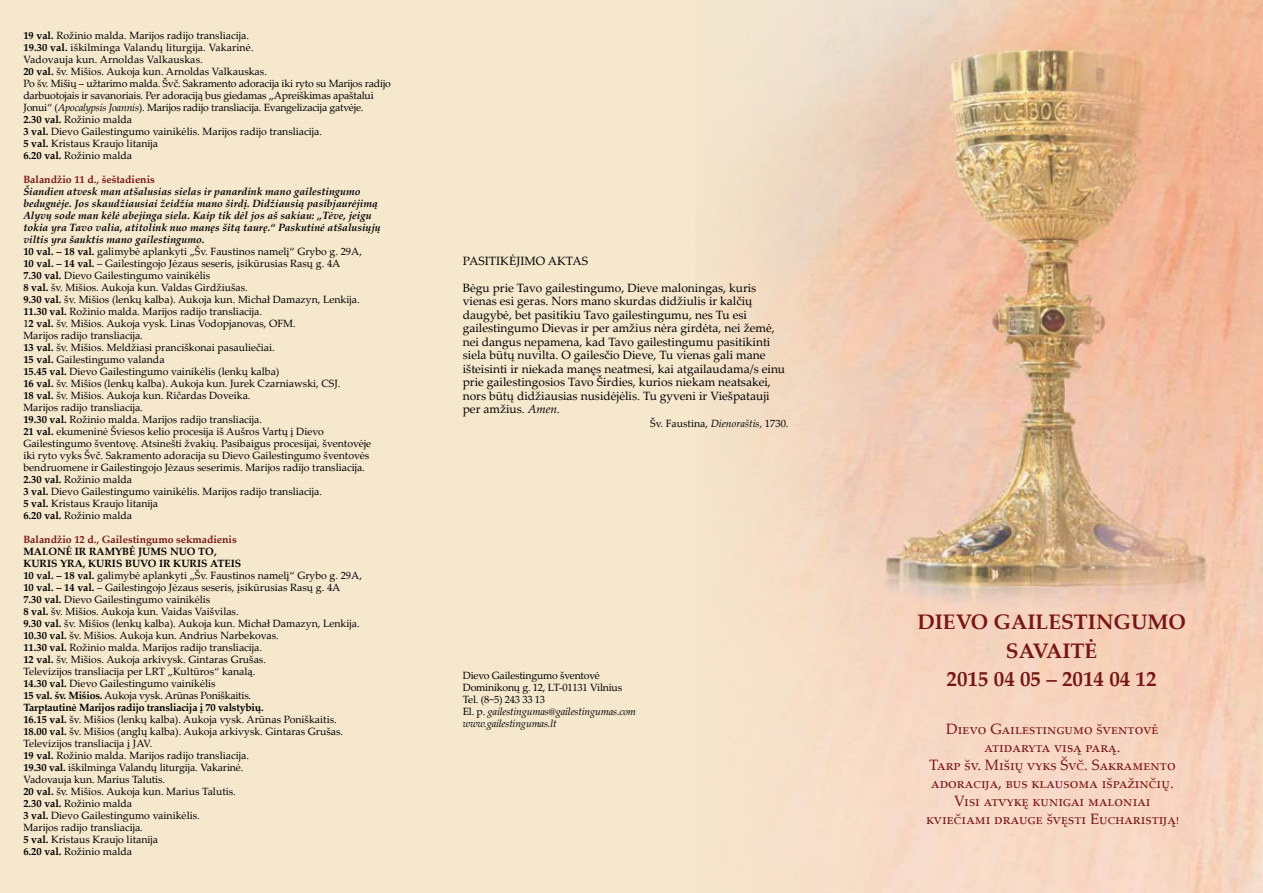
<style>
.page{position:relative;width:1263px;height:893px;background:#f6e8cd}
.page>*{position:absolute;margin:0;border:0;box-sizing:border-box;transform-origin:0 0}
.t1{font:700 21px/28.5px "Palatino Linotype";color:#771617;text-align:center}
.t2{font:15px/18px "Palatino Linotype";color:#771617;text-align:center}
.t3{font:12px/13.5px "Palatino Linotype";color:#000}
.t4{font:10.5px/12px "Palatino Linotype";color:#000}
.t5{font:10.5px/12px "Palatino Linotype";letter-spacing:-.02em;color:#000}
.t6{font:700 10.5px "Palatino Linotype";color:#771617}
.s1{font-weight:700}
.s2{font-style:italic}
.s3{font-weight:700;font-style:italic}
</style>
<div class="page">
<img style="left:738px;top:0;width:525px;height:893px">
<p class="t4" style="left:23px;top:29px;width:369px"><span class="s1">19 val.</span> Rožinio malda. Marijos radijo transliacija.<br><span class="s1">19.30 val.</span> iškilminga Valandų liturgija. Vakarinė.<br>Vadovauja kun. Arnoldas Valkauskas.<br><span class="s1">20 val.</span> šv. Mišios. Aukoja kun. Arnoldas Valkauskas.<br>Po šv. Mišių – užtarimo malda. Švč. Sakramento adoracija iki ryto su Marijos radijo darbuotojais ir savanoriais. Per adoraciją bus giedamas „Apreiškimas apaštalui Jonui“ (<span class="s2">Apocalypsis Joannis</span>). Marijos radijo transliacija. Evangelizacija gatvėje.<br><span class="s1">2.30 val.</span> Rožinio malda<br><span class="s1">3 val.</span> Dievo Gailestingumo vainikėlis. Marijos radijo transliacija.<br><span class="s1">5 val.</span> Kristaus Kraujo litanija<br><span class="s1">6.20 val.</span> Rožinio malda</p>
<p class="t6" style="left:23px;top:172px;width:133px">Balandžio 11 d., šeštadienis</p>
<p class="t4" style="left:23px;top:185px;width:359px"><span class="s3">Šiandien atvesk man atšalusias sielas ir panardink mano gailestingumo bedugnėje. Jos skaudžiausiai žeidžia mano širdį. Didžiausią pasibjaurėjimą Alyvų sode man kėlė abejinga siela. Kaip tik dėl jos aš sakiau: „Tėve, jeigu tokia yra Tavo valia, atitolink nuo manęs šitą taurę.“ Paskutinė atšalusiųjų viltis yra šauktis mano gailestingumo</span><span class="s1">.<br>10 val. – 18 val.</span> galimybė aplankyti „Šv. Faustinos namelį“ Grybo g. 29A,<br><span class="s1">10 val. – 14 val.</span> – Gailestingojo Jėzaus seseris, įsikūrusias Rasų g. 4A<br><span class="s1">7.30 val.</span> Dievo Gailestingumo vainikėlis<br><span class="s1">8 val.</span> šv. Mišios. Aukoja kun. Valdas Girdžiušas.<br><span class="s1">9.30 val.</span> šv. Mišios (lenkų kalba). Aukoja kun. Michał Damazyn, Lenkija.<br><span class="s1">11.30 val.</span> Rožinio malda. Marijos radijo transliacija.<br>1<span class="s1">2 val.</span> šv. Mišios. Aukoja vysk. Linas Vodopjanovas, OFM.<br>Marijos radijo transliacija.<br><span class="s1">13 val.</span> šv. Mišios. Meldžiasi pranciškonai pasauliečiai.<br><span class="s1">15 val.</span> Gailestingumo valanda<br><span class="s1">15.45 val.</span> Dievo Gailestingumo vainikėlis (lenkų kalba)<br><span class="s1">16 val.</span> šv. Mišios (lenkų kalba). Aukoja kun. Jurek Czarniawski, CSJ.<br><span class="s1">18 val.</span> šv. Mišios. Aukoja kun. Ričardas Doveika.<br>Marijos radijo transliacija.<br><span class="s1">19.30 val.</span> Rožinio malda. Marijos radijo transliacija.<br><span class="s1">21 val.</span> ekumeninė Šviesos kelio procesija iš Aušros Vartų į Dievo Gailestingumo šventovę. Atsinešti žvakių. Pasibaigus procesijai, šventovėje iki ryto vyks Švč. Sakramento adoracija su Dievo Gailestingumo šventovės bendruomene ir Gailestingojo Jėzaus seserimis. Marijos radijo transliacija.<br><span class="s1">2.30 val.</span> Rožinio malda<br><span class="s1">3 val.</span> Dievo Gailestingumo vainikėlis. Marijos radijo transliacija.<br><span class="s1">5 val.</span> Kristaus Kraujo litanija<br><span class="s1">6.20 val.</span> Rožinio malda</p>
<p class="t6" style="left:23px;top:532px;width:215px">Balandžio 12 d., Gailestingumo sekmadienis</p>
<p class="t4" style="left:23px;top:545px;width:340px"><span class="s1">MALONĖ IR RAMYBĖ JUMS NUO TO,<br>KURIS YRA, KURIS BUVO IR KURIS ATEIS<br>10 val. – 18 val.</span> galimybė aplankyti „Šv. Faustinos namelį“ Grybo g. 29A, <span class="s1">10 val. – 14 val.</span> – Gailestingojo Jėzaus seseris, įsikūrusias Rasų g. 4A<br><span class="s1">7.30 val.</span> Dievo Gailestingumo vainikėlis<br><span class="s1">8 val.</span> šv. Mišios. Aukoja kun. Vaidas Vaišvilas.<br><span class="s1">9.30 val.</span> šv. Mišios (lenkų kalba). Aukoja kun. Michał Damazyn, Lenkija.<br><span class="s1">10.30 val.</span> šv. Mišios. Aukoja kun. Andrius Narbekovas.<br><span class="s1">11.30 val.</span> Rožinio malda. Marijos radijo transliacija.<br><span class="s1">12 val.</span> šv. Mišios. Aukoja arkivysk. Gintaras Grušas.<br>Televizijos transliacija per LRT „Kultūros“ kanalą.<br><span class="s1">14.30 val.</span> Dievo Gailestingumo vainikėlis<br><span class="s1">15 val. šv. Mišios.</span> Aukoja vysk. Arūnas Poniškaitis.<br><span class="s1">Tarptautinė Marijos radijo transliacija į 70 valstybių.<br>16.15 val.</span> šv. Mišios (lenkų kalba). Aukoja vysk. Arūnas Poniškaitis.<br><span class="s1">18.00 val.</span> šv. Mišios (anglų kalba). Aukoja arkivysk. Gintaras Grušas.<br>Televizijos transliacija į JAV.<br><span class="s1">19 val.</span> Rožinio malda. Marijos radijo transliacija.<br><span class="s1">19.30 val.</span> iškilminga Valandų liturgija. Vakarinė.<br>Vadovauja kun. Marius Talutis.<br><span class="s1">20 val.</span> šv. Mišios. Aukoja kun. Marius Talutis.<br><span class="s1">2.30 val.</span> Rožinio malda<br><span class="s1">3 val.</span> Dievo Gailestingumo vainikėlis.<br>Marijos radijo transliacija.<br><span class="s1">5 val.</span> Kristaus Kraujo litanija<br><span class="s1">6.20 val.</span> Rožinio malda</p>
<p class="t3" style="left:463px;top:253px;width:127px">PASITIKĖJIMO AKTAS</p>
<p class="t3" style="left:463px;top:280px;width:324px">Bėgu prie Tavo gailestingumo, Dieve maloningas, kuris vienas esi geras. Nors mano skurdas didžiulis ir kalčių daugybė, bet pasitikiu Tavo gailestingumu, nes Tu esi gailestingumo Dievas ir per amžius nėra girdėta, nei žemė, nei dangus nepamena, kad Tavo gailestingumu pasitikinti siela būtų nuvilta. O gailesčio Dieve, Tu vienas gali mane išteisinti ir niekada manęs neatmesi, kai atgailaudama/s einu prie gailestingosios Tavo Širdies, kurios niekam neatsakei, nors būtų didžiausias nusidėjėlis. Tu gyveni ir Viešpatauji per amžius. <span class="s2">Amen.</span></p>
<p class="t4" style="left:650px;top:417px;width:140px">Šv. Faustina, <span class="s2">Dienoraštis,</span> 1730.</p>
<p class="t5" style="left:463px;top:669px;width:175px">Dievo Gailestingumo šventovė<br>Dominikonų g. 12, LT-01131 Vilnius<br>Tel. (8~5) 243 33 13<br>El. p. <span class="s2">gailestingumas@gailestingumas.com www.gailestingumas.lt</span></p>
<h1 class="t1" style="left:917px;top:607px;width:270px">DIEVO GAILESTINGUMO<br>SAVAITĖ<br>2015 04 05 – 2014 04 12</h1>
<h2 class="t2" style="left:926px;top:719px;width:254px">Dievo Gailestingumo šventovė atidaryta visą parą.<br>Tarp šv. Mišių vyks Švč. Sakramento adoracija, bus klausoma išpažinčių.<br>Visi atvykę kunigai maloniai kviečiami drauge švęsti Eucharistiją!</h2>
</div>
